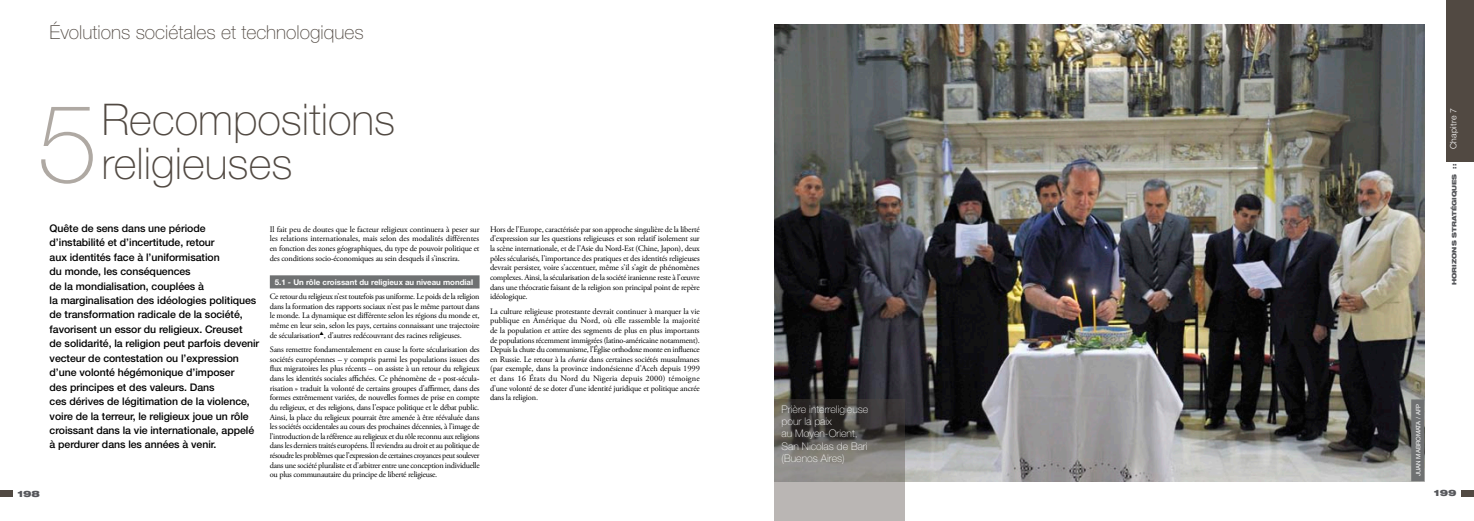
<style>
.page{position:relative;width:1474px;height:521px;background:#fff}
.page>*{position:absolute;margin:0;border:0;box-sizing:border-box;transform-origin:0 0}
.t1{font:100 109.38px "Helvetica Neue LT Std";color:#afa9a3}
.t2{font:100 43.75px "Helvetica Neue LT Std";color:#514942}
.t3{font:100 19.25px "Helvetica Neue LT Std";color:#514942}
.t4{font:500 10.5px/14.4px "Helvetica Neue LT Std";letter-spacing:-.005em;color:#000}
.t5{font:100 10.5px/12.2px "Helvetica Neue LT Std";color:#fff}
.t6{font:300 8.75px "Helvetica Neue LT Std";letter-spacing:.02em;color:#fff}
.t7{font:900 expanded 8.75px "Helvetica Neue LT Std";color:#56575b}
.t8{font:8.31px/9.6px "Adobe Garamond Pro";letter-spacing:-.02em;color:#000;text-align:justify}
.t9{font:700 7.88px "Helvetica Neue LT Std";color:#fff}
.t10{font:900 expanded 6.12px "Helvetica Neue LT Std";color:#56575b}
.t11{font:6.12px "Helvetica Neue LT Std";color:#fff}
.s1{font-style:italic}
</style>
<div class="page">
<div style="left:0;top:490px;width:12px;height:6px;background:#514942"></div>
<div style="left:1446px;top:0;width:27px;height:161px;background:#514942"></div>
<div style="left:1461px;top:490px;width:12px;height:6px;background:#514942"></div>
<div style="left:270px;top:275px;width:209px;height:13px;background:#6f7172"></div>
<img style="left:774px;top:25px;width:650px;height:456px">
<svg style="left:774px;top:399px;width:130px;height:122px;background:#7f7c79"></svg>
<div style="left:1411px;top:399px;width:13px;height:82px;background:#6f7172"></div>
<h3 class="t3" style="left:50px;top:21px;width:316px">Évolutions sociétales et technologiques</h3>
<h1 class="t1" style="left:37px;top:81px;width:62px">5</h1>
<h2 class="t2" style="left:102px;top:95px;width:295px">Recompositions</h2>
<h2 class="t2" style="left:102px;top:139px;width:192px">religieuses</h2>
<p class="t7" style="left:17px;top:488px;width:24px">198</p>
<p class="t4" style="left:50px;top:221px;width:211px">Quête de sens dans une période d’instabilité et d’incertitude, retour<br>aux identités face à l’uniformisation<br>du monde, les conséquences<br>de la mondialisation, couplées à<br>la marginalisation des idéologies politiques de transformation radicale de la société, favorisent un essor du religieux. Creuset<br>de solidarité, la religion peut parfois devenir vecteur de contestation ou l’expression d’une volonté hégémonique d’imposer<br>des principes et des valeurs. Dans<br>ces dérives de légitimation de la violence, voire de la terreur, le religieux joue un rôle croissant dans la vie internationale, appelé à perdurer dans les années à venir.</p>
<p class="t8" style="left:270px;top:225px;width:211px">Il fait peu de doutes que le facteur religieux continuera à peser sur les relations internationales, mais selon des modalités différentes en fonction des zones géographiques, du type de pouvoir politique et des conditions socio-économiques au sein desquels il s’inscrira.</p>
<p class="t9" style="left:275px;top:277px;width:200px">5.1 - Un rôle croissant du religieux au niveau mondial</p>
<p class="t8" style="left:270px;top:292px;width:211px">Ce retour du religieux n’est toutefois pas uniforme. Le poids de la religion dans la formation des rapports sociaux n’est pas le même partout dans le monde. La dynamique est différente selon les régions du monde et, même en leur sein, selon les pays, certains connaissant une trajectoire de sécularisation▲, d’autres redécouvrant des racines religieuses.</p>
<p class="t8" style="left:270px;top:345px;width:211px">Sans remettre fondamentalement en cause la forte sécularisation des sociétés européennes – y compris parmi les populations issues des flux migratoires les plus récents – on assiste à un retour du religieux dans les identités sociales affichées. Ce phénomène de « post-sécula&shy;risation » traduit la volonté de certains groupes d’affirmer, dans des formes extrêmement variées, de nouvelles formes de prise en compte du religieux, et des religions, dans l’espace politique et le débat public.<br>Ainsi, la place du religieux pourrait être amenée à être réévaluée dans les sociétés occidentales au cours des prochaines décennies, à l’image de l’introduction de la référence au religieux et du rôle reconnu aux religions dans les derniers traités européens. Il reviendra au droit et au politique de résoudre les problèmes que l’expression de certaines croyances peut soulever dans une société pluraliste et d’arbitrer entre une conception individuelle ou plus communautaire du principe de liberté religieuse.</p>
<p class="t8" style="left:490px;top:225px;width:211px">Hors de l’Europe, caractérisée par son approche singulière de la liberté d’expression sur les questions religieuses et son relatif isolement sur la scène internationale, et de l’Asie du Nord-Est (Chine, Japon), deux pôles sécularisés, l’importance des pratiques et des identités religieuses devrait persister, voire s’accentuer, même s’il s’agit de phénomènes complexes. Ainsi, la sécularisation de la société iranienne reste à l’œuvre dans une théocratie faisant de la religion son principal point de repère idéologique.</p>
<p class="t8" style="left:490px;top:306px;width:211px">La culture religieuse protestante devrait continuer à marquer la vie publique en Amérique du Nord, où elle rassemble la majorité de la population et attire des segments de plus en plus importants de populations récemment immigrées (latino-américaine notamment).<br>Depuis la chute du communisme, l’Église orthodoxe monte en influence en Russie. Le retour à la <span class="s1">charia</span> dans certaines sociétés musulmanes (par exemple, dans la province indonésienne d’Aceh depuis 1999 et dans 16 États du Nord du Nigeria depuis 2000) témoigne d’une volonté de se doter d’une identité juridique et politique ancrée dans la religion.</p>
<p class="t6" style="left:1447px;top:149px;width:42px;rotate:-90deg">Chapitre 7</p>
<p class="t10" style="left:1450px;top:285px;width:123px;rotate:-90deg">horizons stratégiques ::</p>
<p class="t5" style="left:781px;top:403px;width:88px">Prière interreligieuse pour la paix<br>au Moyen-Orient,<br>San Nicolas de Bari (Buenos Aires)</p>
<p class="t11" style="left:1414px;top:476px;width:74px;rotate:-90deg">Juan MABROMATA / AFP</p>
<p class="t7" style="left:1433px;top:487px;width:24px">199</p>
</div>
